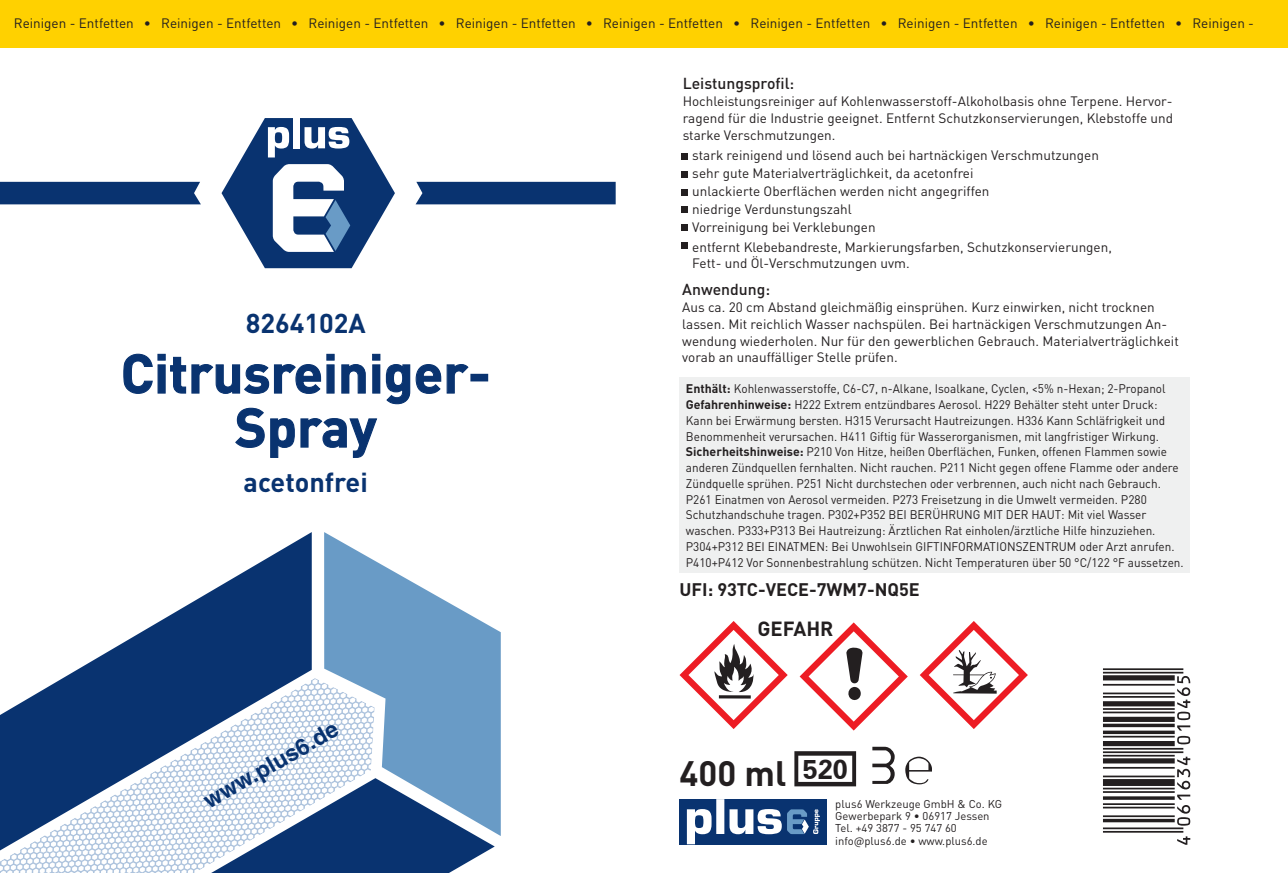
<style>
.page{position:relative;width:1288px;height:873px;background:#fff}
.page>*{position:absolute;margin:0;border:0;box-sizing:border-box;transform-origin:0 0}
.t1{font:700 54px/54px "DIN Pro";color:#093370;text-align:center}
.t2{font:700 34.88px "DIN Pro";color:#231f20}
.t3{font:700 27px "DIN Pro";color:#093370}
.t4{font:700 22.72px "Helvetica LT Std";color:#093370}
.t5{font:700 20.25px "DIN Pro";color:#231f20}
.t6{font:700 18px "DIN Pro";color:#231f20}
.t7{font:500 15.75px "DIN Pro";color:#231f20}
.t8{font:13.5px/16.9px "DIN Pro";color:#231f20}
.t9{font:12.38px/15.8px "DIN Pro";color:#231f20;scale:.95 1}
.t10{font:11.25px/12.4px "DIN Pro";color:#231f20}
.s1{font-weight:700}
</style>
<div class="page">
<div style="left:679px;top:377px;width:510px;height:196px;background:#eff0f0"></div>
<svg style="left:794px;top:751px;width:62px;height:35px"></svg>
<svg style="left:872px;top:746px;width:22px;height:38px"></svg>
<svg style="left:905px;top:756px;width:26px;height:28px"></svg>
<div style="left:679px;top:799px;width:148px;height:45px;background:#093370"></div>
<svg style="left:686px;top:799px;width:95px;height:45px"></svg>
<svg style="left:787px;top:809px;width:32px;height:25px"></svg>
<div style="left:0;top:182px;width:201px;height:22px;background:#093370"></div>
<svg style="left:221px;top:118px;width:174px;height:150px"></svg>
<div style="left:416px;top:182px;width:199px;height:22px;background:#093370"></div>
<svg style="left:324px;top:532px;width:176px;height:304px;fill:#699bc6"></svg>
<svg style="left:63px;top:532px;width:249px;height:146px"></svg>
<svg style="left:0;top:678px;width:494px;height:195px"></svg>
<svg style="left:123px;top:353px;width:365px;height:105px"></svg>
<svg style="left:681px;top:153px;width:6px;height:6px"></svg>
<svg style="left:681px;top:171px;width:6px;height:6px"></svg>
<svg style="left:681px;top:189px;width:6px;height:6px"></svg>
<svg style="left:681px;top:207px;width:6px;height:6px"></svg>
<svg style="left:681px;top:225px;width:6px;height:6px"></svg>
<div style="left:681px;top:242px;width:6px;height:7px;background:#231f20"></div>
<div style="left:0;top:0;width:1287px;height:47px;background:#ffd100"></div>
<svg style="left:1103px;top:668px;width:87px;height:176px"></svg>
<svg style="left:679px;top:621px;width:108px;height:108px"></svg>
<hr style="left:718px;top:695px;width:32px;height:3px;background:#231f20">
<svg style="left:799px;top:622px;width:108px;height:108px"></svg>
<svg style="left:920px;top:621px;width:107px;height:108px"></svg>
<p class="t8" style="left:14px;top:16px;width:1241px">Reinigen - Entfetten • Reinigen - Entfetten • Reinigen - Entfetten • Reinigen - Entfetten • Reinigen - Entfetten • Reinigen - Entfetten • Reinigen - Entfetten • Reinigen - Entfetten • Reinigen -</p>
<h3 class="t3" style="left:246px;top:307px;width:121px">8264102A</h3>
<h1 class="t1" style="left:121px;top:347px;width:372px">Citrusreiniger-<br>Spray</h1>
<h3 class="t3" style="left:243px;top:467px;width:126px">acetonfrei</h3>
<h3 class="t4" style="left:199px;top:791px;width:153px;rotate:-30deg">www.plus6.de</h3>
<p class="t7" style="left:682px;top:78px;width:113px">Leistungsprofil:</p>
<p class="t8" style="left:682px;top:95px;width:492px;text-align:justify">Hochleistungsreiniger auf Kohlenwasserstoff-Alkoholbasis ohne Terpene. Hervor&shy;ragend für die Industrie geeignet. Entfernt Schutzkonservierungen, Klebstoffe und starke Verschmutzungen.</p>
<p class="t8" style="left:692px;top:148px;width:408px;line-height:17.8px">stark reinigend und lösend auch bei hartnäckigen Verschmutzungen sehr gute Materialverträglichkeit, da acetonfrei<br>unlackierte Oberflächen werden nicht angegriffen<br>niedrige Verdunstungszahl<br>Vorreinigung bei Verklebungen</p>
<p class="t8" style="left:692px;top:240px;width:421px;line-height:16.2px">entfernt Klebebandreste, Markierungsfarben, Schutzkonservierungen,<br>Fett- und Öl-Verschmutzungen uvm.</p>
<p class="t7" style="left:682px;top:284px;width:89px">Anwendung:</p>
<p class="t8" style="left:682px;top:300px;width:498px">Aus ca. 20 cm Abstand gleichmäßig einsprühen. Kurz einwirken, nicht trocknen lassen. Mit reichlich Wasser nachspülen. Bei hartnäckigen Verschmutzungen An&shy;wendung wiederholen. Nur für den gewerblichen Gebrauch. Materialverträglichkeit vorab an unauffälliger Stelle prüfen.</p>
<p class="t9" style="left:685px;top:382px;width:525px"><span class="s1">Enthält:</span> Kohlenwasserstoffe, C6-C7, n-Alkane, Isoalkane, Cyclen, &lt;5% n-Hexan; 2-Propanol <span class="s1">Gefahrenhinweise:</span> H222 Extrem entzündbares Aerosol. H229 Behälter steht unter Druck:<br>Kann bei Erwärmung bersten. H315 Verursacht Hautreizungen. H336 Kann Schläfrigkeit und Benommenheit verursachen. H411 Giftig für Wasserorganismen, mit langfristiger Wirkung.<br><span class="s1">Sicherheitshinweise:</span> P210 Von Hitze, heißen Oberflächen, Funken, offenen Flammen sowie anderen Zündquellen fernhalten. Nicht rauchen. P211 Nicht gegen offene Flamme oder andere Zündquelle sprühen. P251 Nicht durchstechen oder verbrennen, auch nicht nach Gebrauch.<br>P261 Einatmen von Aerosol vermeiden. P273 Freisetzung in die Umwelt vermeiden. P280<br>Schutzhandschuhe tragen. P302+P352 BEI BERÜHRUNG MIT DER HAUT: Mit viel Wasser waschen. P333+P313 Bei Hautreizung: Ärztlichen Rat einholen/ärztliche Hilfe hinzuziehen.<br>P304+P312 BEI EINATMEN: Bei Unwohlsein GIFTINFORMATIONSZENTRUM oder Arzt anrufen.<br>P410+P412 Vor Sonnenbestrahlung schützen. Nicht Temperaturen über 50 °C/122 °F aussetzen.</p>
<h3 class="t6" style="left:679px;top:579px;width:242px">UFI: 93TC-VECE-7WM7-NQ5E</h3>
<h3 class="t5" style="left:757px;top:617px;width:77px">GEFAHR</h3>
<h2 class="t2" style="left:679px;top:754px;width:170px">400 ml <sup>520</sup></h2>
<p class="t10" style="left:835px;top:798px;width:168px">plus6 Werkzeuge GmbH &amp; Co. KG<br>Gewerbepark 9 • 06917 Jessen<br>Tel. +49 3877 - 95 747 60 info@plus6.de • www.plus6.de</p>
</div>
